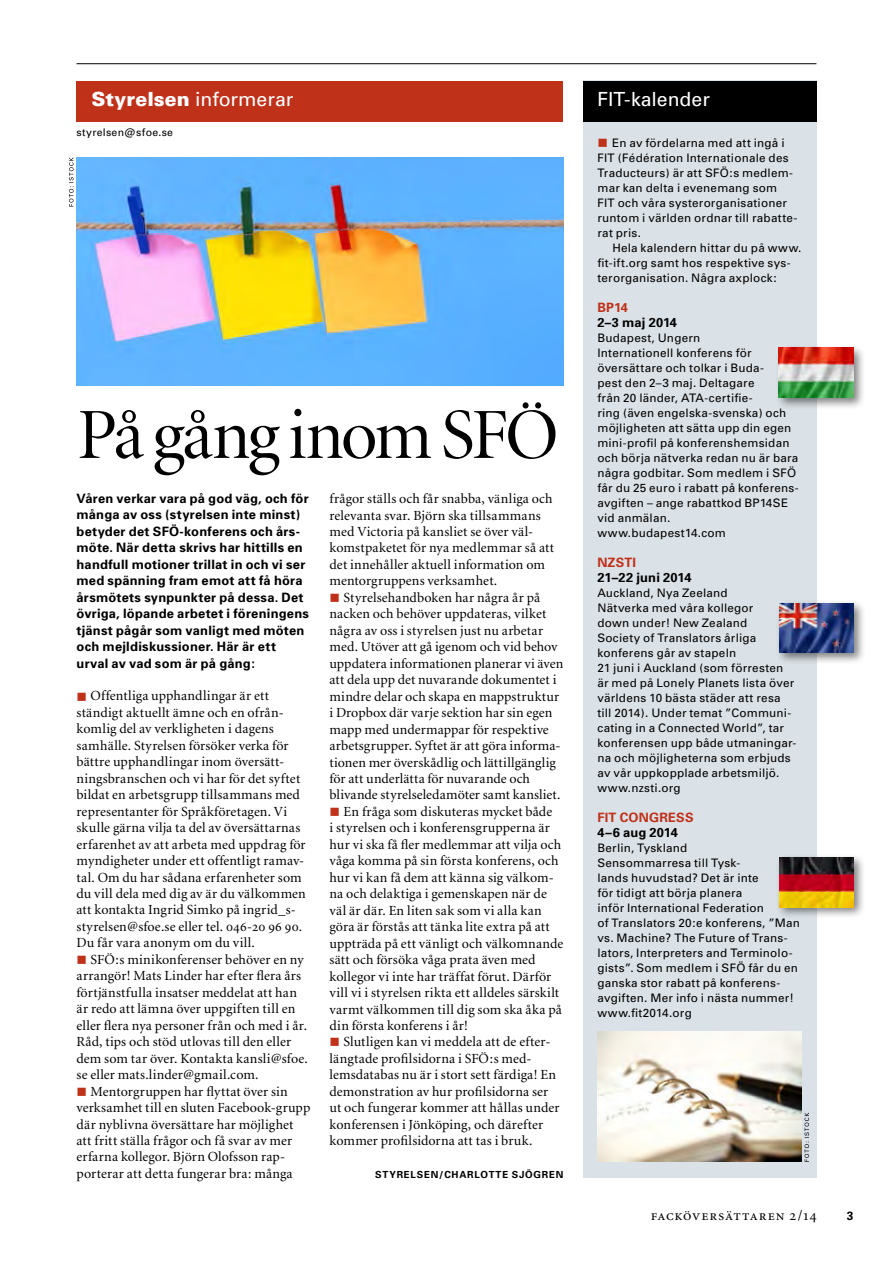
<style>
.page{position:relative;width:893px;height:1263px;background:#fff}
.page>*{position:absolute;margin:0;border:0;box-sizing:border-box;transform-origin:0 0}
.t1{font:72px "Minion Display";letter-spacing:-.045em;color:#000}
.t2{font:19.5px "Univers";color:#fff}
.t3{font:15px "Minion Regular SC";letter-spacing:.055em;color:#000}
.t4{font:13.95px/16.5px "Minion";letter-spacing:.01em;color:#000}
.t5{font:700 12.9px/16.5px "Univers";letter-spacing:.02em;color:#000}
.t6{font:700 12.9px "Univers";letter-spacing:.015em;color:#c0311a}
.t7{font:700 12px "Univers";color:#000}
.t8{font:11.7px/15px "Univers";letter-spacing:.02em;color:#000}
.t9{font:10.5px "Univers";letter-spacing:.025em;color:#000}
.t10{font:700 9.75px "Univers";letter-spacing:.075em;color:#000}
.s1{font-weight:900}
.s2{color:#c0311a}
.s3{font-family:"Minion Regular SC"}
</style>
<div class="page">
<hr style="left:77px;top:63px;width:739px;height:1px;background:#000">
<div style="left:77px;top:81px;width:486px;height:40px;background:#c0311a"></div>
<div style="left:583px;top:81px;width:233px;height:1097px;background:#dbe2e7"></div>
<div style="left:583px;top:81px;width:233px;height:40px;background:#000"></div>
<svg style="left:804px;top:1112px;width:5px;height:50px"></svg>
<svg style="left:69px;top:157px;width:5px;height:50px"></svg>
<img style="left:77px;top:157px;width:486px;height:229px">
<div style="left:775px;top:853px;width:91px;height:66px;background:#000;opacity:.5"></div>
<img style="left:779px;top:857px;width:75px;height:50px">
<div style="left:775px;top:599px;width:91px;height:66px;background:#000;opacity:.5"></div>
<img style="left:779px;top:603px;width:75px;height:50px">
<div style="left:775px;top:344px;width:91px;height:66px;background:#000;opacity:.5"></div>
<img style="left:779px;top:348px;width:75px;height:50px">
<img style="left:597px;top:1032px;width:204px;height:130px">
<h2 class="t2" style="left:91px;top:88px;width:203px"><span class="s1">Styrelsen</span> informerar</h2>
<p class="t9" style="left:77px;top:126px;width:98px">styrelsen@sfoe.se</p>
<h1 class="t1" style="left:77px;top:400px;width:483px">På gång inom SFÖ</h1>
<p class="t4" style="left:330px;top:491px;width:226px">frågor ställs och får snabba, vänliga och relevanta svar. Björn ska tillsammans med Victoria på kansliet se över väl&shy;komstpaketet för nya medlemmar så att det innehåller aktuell information om mentorgruppens verksamhet.</p>
<p class="t4" style="left:330px;top:590px;width:235px"><span class="s2">■</span> Styrelsehandboken har några år på nacken och behöver uppdateras, vilket några av oss i styrelsen just nu arbetar med. Utöver att gå igenom och vid behov uppdatera informationen planerar vi även att dela upp det nuvarande dokumentet i mindre delar och skapa en mappstruktur i Dropbox där varje sektion har sin egen mapp med undermappar för respektive arbetsgrupper. Syftet är att göra informa&shy;tionen mer överskådlig och lättillgänglig för att underlätta för nuvarande och blivande styrelseledamöter samt kansliet.</p>
<p class="t4" style="left:330px;top:804px;width:235px"><span class="s2">■</span> En fråga som diskuteras mycket både<br>i styrelsen och i konferensgrupperna är hur vi ska få fler medlemmar att vilja och våga komma på sin första konferens, och hur vi kan få dem att känna sig välkom&shy;na och delaktiga i gemenskapen när de väl är där. En liten sak som vi alla kan göra är förstås att tänka lite extra på att uppträda på ett vänligt och välkomnande sätt och försöka våga prata även med kollegor vi inte har träffat förut. Därför vill vi i styrelsen rikta ett alldeles särskilt varmt välkommen till dig som ska åka på din första konferens i år!</p>
<p class="t4" style="left:330px;top:1034px;width:232px"><span class="s2">■</span> Slutligen kan vi meddela att de efter&shy;längtade profilsidorna i SFÖ:s med&shy;lemsdatabas nu är i stort sett färdiga! En demonstration av hur profilsidorna ser ut och fungerar kommer att hållas under konferensen i Jönköping, och därefter kommer profilsidorna att tas i bruk.</p>
<p class="t10" style="left:375px;top:1169px;width:154px">Styrelsen/Char lott e Sjögr</p>
<p class="t10" style="left:549px;top:1169px;width:14px">en</p>
<p class="t5" style="left:77px;top:490px;width:234px">Våren verkar vara på god väg, och för många av oss (styrelsen inte minst) betyder det SFÖ-konferens och års&shy;möte. När detta skrivs har hittills en handfull motioner trillat in och vi ser med spänning fram emot att få höra årsmötets synpunkter på dessa. Det övriga, löpande arbetet i föreningens tjänst pågår som vanligt med möten och mejldiskussioner. Här är ett urval av vad som är på gång:</p>
<p class="t4" style="left:77px;top:688px;width:231px"><span class="s2">■</span> Offentliga upphandlingar är ett ständigt aktuellt ämne och en ofrån&shy;komlig del av verkligheten i dagens samhälle. Styrelsen försöker verka för bättre upphandlingar inom översätt&shy;ningsbranschen och vi har för det syftet bildat en arbetsgrupp tillsammans med representanter för Språkföretagen. Vi skulle gärna vilja ta del av översättarnas erfarenhet av att arbeta med uppdrag för myndigheter under ett offentligt ramav&shy;tal. Om du har sådana erfarenheter som du vill dela med dig av är du välkommen att kontakta Ingrid Simko på ingrid_s&shy;styrelsen@sfoe.se eller tel. <span class="s3">046-20 96 90</span>.<br>Du får vara anonym om du vill.</p>
<p class="t4" style="left:77px;top:952px;width:233px"><span class="s2">■</span> SFÖ:s minikonferenser behöver en ny arrangör! Mats Linder har efter flera års förtjänstfulla insatser meddelat att han är redo att lämna över uppgiften till en eller flera nya personer från och med i år.<br>Råd, tips och stöd utlovas till den eller dem som tar över. Kontakta kansli@sfoe. se eller mats.linder@gmail.com.</p>
<p class="t4" style="left:77px;top:1083px;width:235px"><span class="s2">■</span> Mentorgruppen har flyttat över sin verksamhet till en sluten Facebook-grupp där nyblivna översättare har möjlighet att fritt ställa frågor och få svar av mer erfarna kollegor. Björn Olofsson rap&shy;porterar att detta fungerar bra: många</p>
<h2 class="t2" style="left:597px;top:88px;width:114px">FIT-kalender</h2>
<p class="t8" style="left:597px;top:135px;width:201px"><span class="s2">■</span> En av fördelarna med att ingå i<br>FIT (Fédération Internationale des<br>Traducteurs) är att SFÖ:s medlem&shy;mar kan delta i evenemang som<br>FIT och våra systerorganisationer runtom i världen ordnar till rabatte&shy;rat pris.</p>
<p class="t8" style="left:597px;top:240px;width:206px;text-indent:15px">Hela kalendern hittar du på www. fit-ift.org samt hos respektive sys&shy;terorganisation. Några axplock:</p>
<p class="t6" style="left:597px;top:299px;width:32px">BP14</p>
<p class="t5" style="left:597px;top:314px;width:81px">2–3 maj 2014</p>
<p class="t8" style="left:597px;top:330px;width:203px">Budapest, Ungern<br>Internationell konferens för översättare och tolkar i Buda-<br>pest den 2–3 maj. Deltagare<br>från 20 länder, ATA-certifie-<br>ring (även engelska-svenska) och möjligheten att sätta upp din egen mini-profil på konferenshemsidan och börja nätverka redan nu är bara några godbitar. Som medlem i SFÖ får du 25 euro i rabatt på konferens&shy;avgiften – ange rabattkod BP14SE vid anmälan. www.budapest14.com</p>
<p class="t6" style="left:597px;top:554px;width:39px">NZSTI</p>
<p class="t5" style="left:597px;top:569px;width:96px">21–22 juni 2014</p>
<p class="t8" style="left:597px;top:585px;width:201px">Auckland, Nya Zeeland<br>Nätverka med våra kollegor<br>down under! New Zealand<br>Society of Translators årliga konferens går av stapeln<br>21 juni i Auckland (som förresten är med på Lonely Planets lista över världens 10 bästa städer att resa till 2014). Under temat ”Communi&shy;cating in a Connected World”, tar konferensen upp både utmaningar&shy;na och möjligheterna som erbjuds av vår uppkopplade arbetsmiljö. www.nzsti.org</p>
<p class="t6" style="left:597px;top:809px;width:98px">FIT CONGRESS</p>
<p class="t5" style="left:597px;top:824px;width:82px">4–6 aug 2014</p>
<p class="t8" style="left:597px;top:840px;width:204px">Berlin, Tyskland<br>Sensommarresa till Tysk-<br>lands huvudstad? Det är inte<br>för tidigt att börja planera<br>inför International Federation<br>of Translators 20:e konferens, ”Man vs. Machine? The Future of Trans&shy;lators, Interpreters and Terminolo&shy;gists”. Som medlem i SFÖ får du en ganska stor rabatt på konferens&shy;avgiften. Mer info i nästa nummer! www.fit2014.org</p>
<p class="t3" style="left:651px;top:1208px;width:167px">facköversättaren 2/14</p>
<p class="t7" style="left:847px;top:1209px;width:8px">3</p>
</div>
